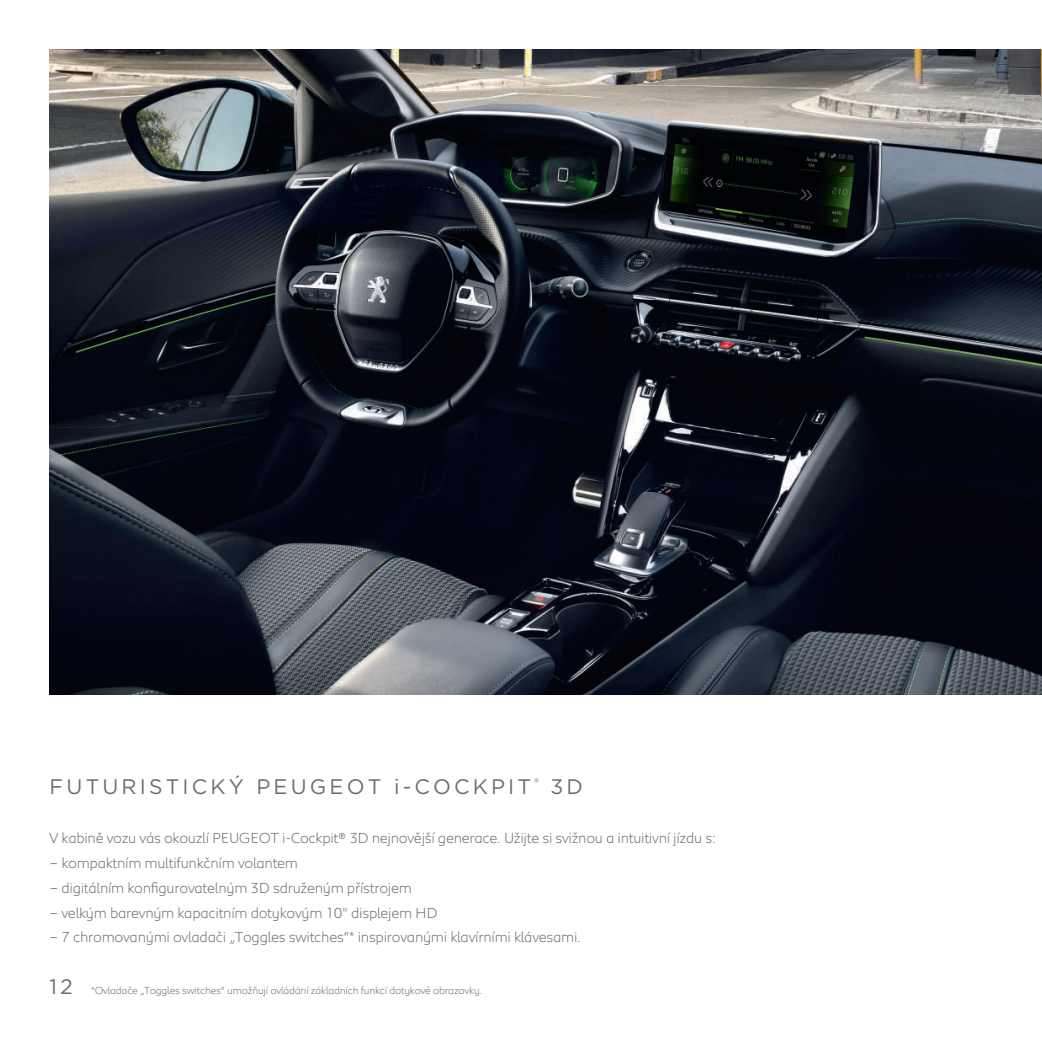
<style>
.page{position:relative;width:1042px;height:1040px;background:#fff}
.page>*{position:absolute;margin:0;border:0;box-sizing:border-box;transform-origin:0 0}
.t1{font:21px "Gotham";letter-spacing:.15em;color:#6c6d70}
.t2{font:300 14.88px "Peugeot";letter-spacing:-.02em;color:#6c6d70}
.t3{font:300 10.5px "Peugeot";letter-spacing:-.02em;color:#6c6d70}
</style>
<div class="page">
<img style="left:50px;top:49px;width:991px;height:645px">
<h1 class="t1" style="left:50px;top:773px;width:534px">FUTURISTICKÝ PEUGEOT i-COCKPIT<sup>®</sup> 3D</h1>
<p class="t2" style="left:50px;top:827px;width:667px">V kabině vozu vás okouzlí PEUGEOT i-Cockpit® 3D nejnovější generace. Užijte si svižnou a intuitivní jízdu s:</p>
<p class="t2" style="left:50px;top:852px;width:250px">– kompaktním multifunkčním volantem</p>
<p class="t2" style="left:50px;top:877px;width:364px">– digitálním konfigurovatelným 3D sdruženým přístrojem</p>
<p class="t2" style="left:50px;top:902px;width:389px">– velkým barevným kapacitním dotykovým 10" displejem HD</p>
<p class="t2" style="left:50px;top:927px;width:532px">– 7 chromovanými ovladači „Toggles switches“* inspirovanými klavírními klávesami.</p>
<h1 class="t1" style="left:50px;top:972px;width:25px">12</h1>
<p class="t3" style="left:91px;top:983px;width:392px">*Ovladače „Toggles switches“ umožňují ovládání základních funkcí dotykové obrazovky.</p>
</div>
